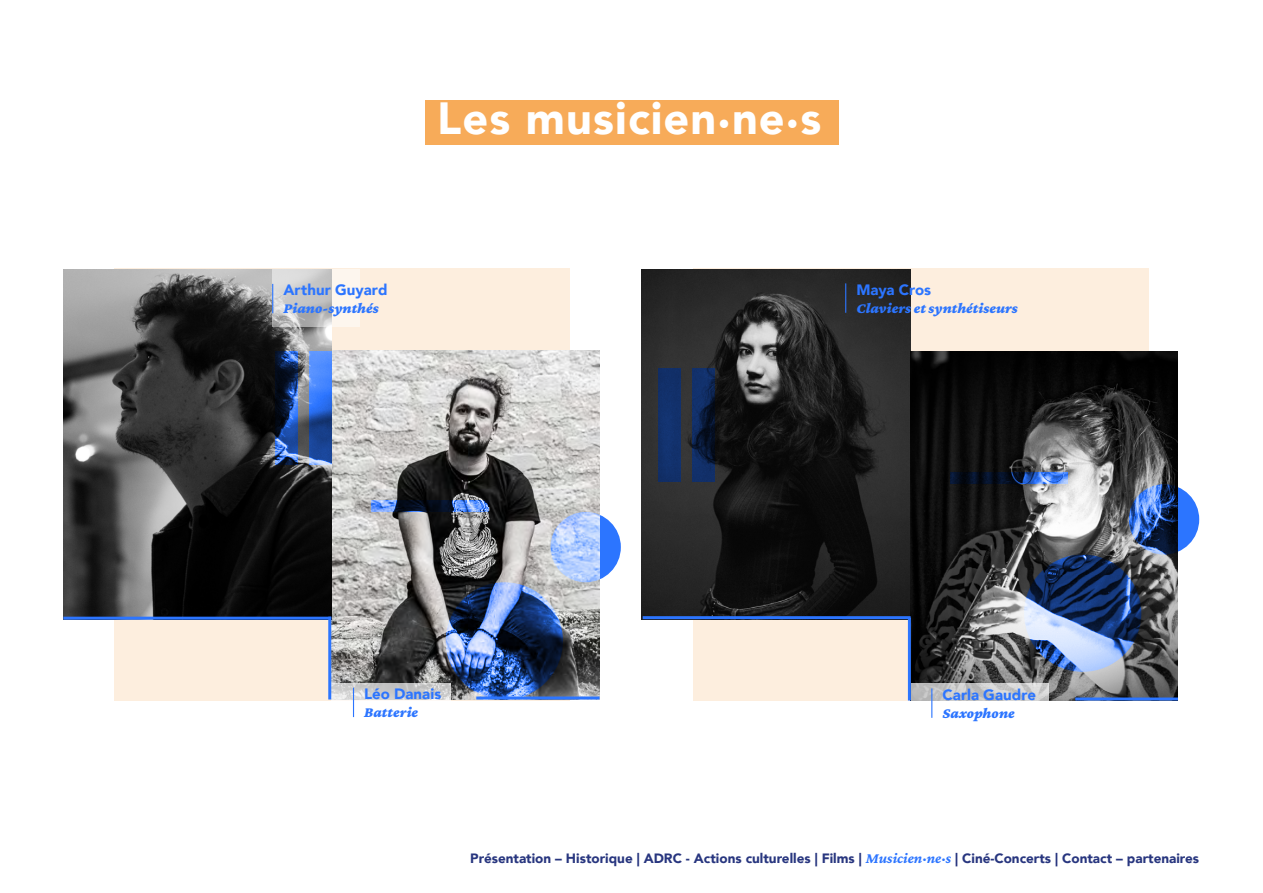
<style>
.page{position:relative;width:1263px;height:893px;background:#fff}
.page>*{position:absolute;margin:0;border:0;box-sizing:border-box;transform-origin:0 0}
.t1{font:900 45px "Avenir";letter-spacing:.025em;color:#fff}
.t2{font:italic 900 15px "Crimson Pro";color:#2c75ff}
.t3{font:900 15px "Avenir";letter-spacing:.005em;color:#2c75ff}
.t4{font:900 13.5px "Avenir";color:#28367f}
.s1{font-family:"Crimson Pro";font-weight:700;font-style:italic;font-size:15px;color:#2c75ff}
</style>
<div class="page">
<div style="left:693px;top:268px;width:455px;height:432px;background:#fdeede"></div>
<div style="left:115px;top:268px;width:455px;height:432px;background:#fdeede"></div>
<img style="left:642px;top:269px;width:268px;height:350px">
<hr style="left:845px;top:283px;width:1px;height:30px;background:#2c75ff">
<div style="left:658px;top:368px;width:23px;height:114px;background:#12316c"></div>
<svg style="left:692px;top:368px;width:23px;height:114px;background:#0d2451"></svg>
<img style="left:910px;top:352px;width:268px;height:348px">
<svg style="left:1024px;top:555px;width:117px;height:117px;background:#4d6797"></svg>
<svg style="left:1129px;top:484px;width:70px;height:71px;background:#3059a8"></svg>
<svg style="left:950px;top:472px;width:117px;height:12px"></svg>
<hr style="left:1075px;top:697px;width:103px;height:3px;background:#2c75ff">
<hr style="left:643px;top:616px;width:267px;height:3px;background:#2c75ff">
<hr style="left:908px;top:618px;width:3px;height:82px;background:#2c75ff">
<svg style="left:911px;top:683px;width:137px;height:35px"></svg>
<hr style="left:931px;top:688px;width:1px;height:30px;background:#2c75ff">
<div style="left:425px;top:100px;width:413px;height:45px;background:#f7ab59"></div>
<img style="left:332px;top:351px;width:268px;height:348px">
<img style="left:63px;top:269px;width:268px;height:348px">
<svg style="left:275px;top:351px;width:22px;height:114px;background:#1f3d77"></svg>
<svg style="left:309px;top:351px;width:22px;height:114px;background:#376cd0"></svg>
<svg style="left:446px;top:582px;width:117px;height:117px;background:#3b578e"></svg>
<svg style="left:550px;top:512px;width:71px;height:70px;background:#93b8fe"></svg>
<svg style="left:372px;top:500px;width:117px;height:12px"></svg>
<svg style="left:272px;top:269px;width:88px;height:58px"></svg>
<svg style="left:272px;top:284px;width:1px;height:29px"></svg>
<svg style="left:332px;top:683px;width:119px;height:35px"></svg>
<svg style="left:353px;top:688px;width:1px;height:29px"></svg>
<hr style="left:63px;top:617px;width:268px;height:3px;background:#2c75ff">
<hr style="left:328px;top:617px;width:3px;height:82px;background:#2c75ff">
<hr style="left:476px;top:696px;width:124px;height:3px;background:#2c75ff">
<h1 class="t1" style="left:437px;top:80px;width:385px">Les musicien.ne.s</h1>
<p class="t3" style="left:283px;top:277px;width:106px">Arthur Guyard</p>
<p class="t2" style="left:283px;top:299px;width:97px">Piano-synthés</p>
<p class="t3" style="left:856px;top:277px;width:76px">Maya Cros</p>
<p class="t2" style="left:856px;top:298px;width:163px">Claviers et synthétiseurs</p>
<p class="t3" style="left:364px;top:681px;width:79px">Léo Danais</p>
<p class="t2" style="left:364px;top:703px;width:56px">Batterie</p>
<p class="t3" style="left:942px;top:682px;width:95px">Carla Gaudre</p>
<p class="t2" style="left:942px;top:704px;width:74px">Saxophone</p>
<p class="t4" style="left:470px;top:847px;width:730px">Présentation – Historique | ADRC - Actions culturelles | Films | <span class="s1">Musicien·ne·s</span> | Ciné-Concerts | Contact – partenaires</p>
</div>
